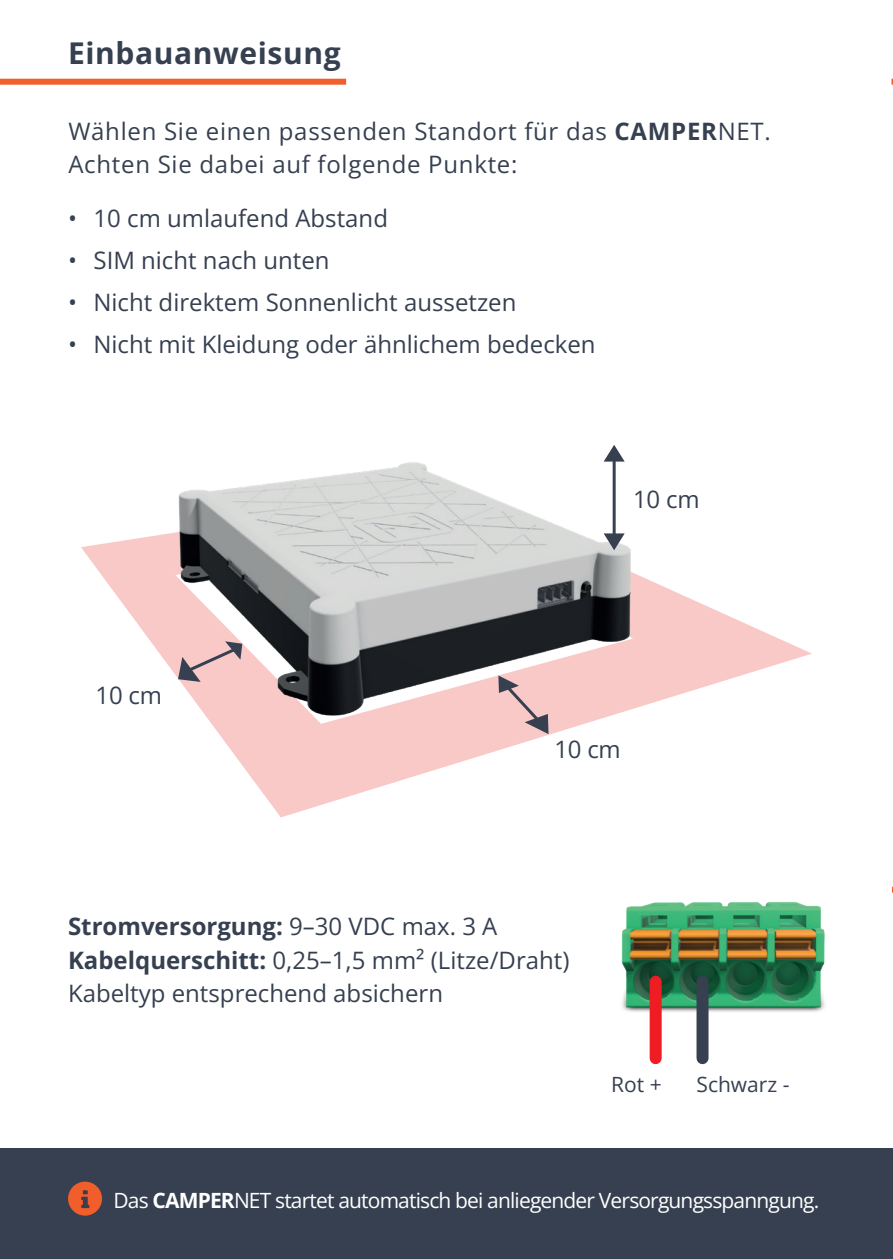
<style>
.page{position:relative;width:893px;height:1259px;background:#fff}
.page>*{position:absolute;margin:0;border:0;box-sizing:border-box;transform-origin:0 0}
.t1{font:30px "Open Sans";letter-spacing:.02em;color:#364050}
.t2{font:24px/33px "Open Sans";color:#364050}
.t3{font:24px/33px "Open Sans";letter-spacing:.03em;color:#364050}
.t4{font:21px "Open Sans";letter-spacing:-.04em;color:#fff}
.t5{font:21px "Open Sans";color:#364050}
</style>
<div class="page">
<div style="left:0;top:1148px;width:893px;height:111px;background:#364050"></div>
<svg style="left:891px;top:79px;width:2px;height:6px"></svg>
<div style="left:0;top:79px;width:346px;height:6px;background:#f15d2b"></div>
<img style="left:621px;top:902px;width:204px;height:131px">
<svg style="left:68px;top:1181px;width:34px;height:34px"></svg>
<svg style="left:81px;top:535px;width:731px;height:282px"></svg>
<img style="left:155px;top:461px;width:496px;height:269px">
<svg style="left:498px;top:675px;width:51px;height:59px;background:#d6b0b2"></svg>
<svg style="left:178px;top:641px;width:64px;height:41px;background:#d1adaf"></svg>
<svg style="left:604px;top:445px;width:21px;height:16px"></svg>
<svg style="left:604px;top:533px;width:21px;height:17px"></svg>
<hr style="left:613px;top:453px;width:3px;height:83px;background:#364050">
<div style="left:650px;top:981px;width:12px;height:77px;background:#ee1d23"></div>
<div style="left:696px;top:981px;width:12px;height:77px;background:#364050"></div>
<p class="t1" style="left:68px;top:32px;width:274px">Einbauanweisung</p>
<p class="t3" style="left:68px;top:114px;width:704px">Wählen Sie einen passenden Standort für das CAMPERNET.<br>Achten Sie dabei auf folgende Punkte:</p>
<p class="t2" style="left:68px;top:201px;width:321px">• 10 cm umlaufend Abstand</p>
<p class="t2" style="left:68px;top:243px;width:263px">• SIM nicht nach unten</p>
<p class="t2" style="left:68px;top:285px;width:450px">• Nicht direktem Sonnenlicht aussetzen</p>
<p class="t2" style="left:68px;top:327px;width:529px">• Nicht mit Kleidung oder ähnlichem bedecken</p>
<p class="t2" style="left:633px;top:482px;width:68px">10 cm</p>
<p class="t2" style="left:96px;top:678px;width:68px">10 cm</p>
<p class="t2" style="left:554px;top:732px;width:68px">10 cm</p>
<p class="t2" style="left:68px;top:909px;width:503px">Stromversorgung: 9–30 VDC max. 3 A<br>Kabelquerschitt: 0,25–1,5 mm² (Litze/Draht)<br>Kabeltyp entsprechend absichern</p>
<p class="t5" style="left:611px;top:1070px;width:52px">Rot +</p>
<p class="t5" style="left:696px;top:1070px;width:95px">Schwarz -</p>
<p class="t4" style="left:114px;top:1185px;width:707px">Das CAMPERNET startet automatisch bei anliegender Versorgungsspanngung.</p>
</div>
